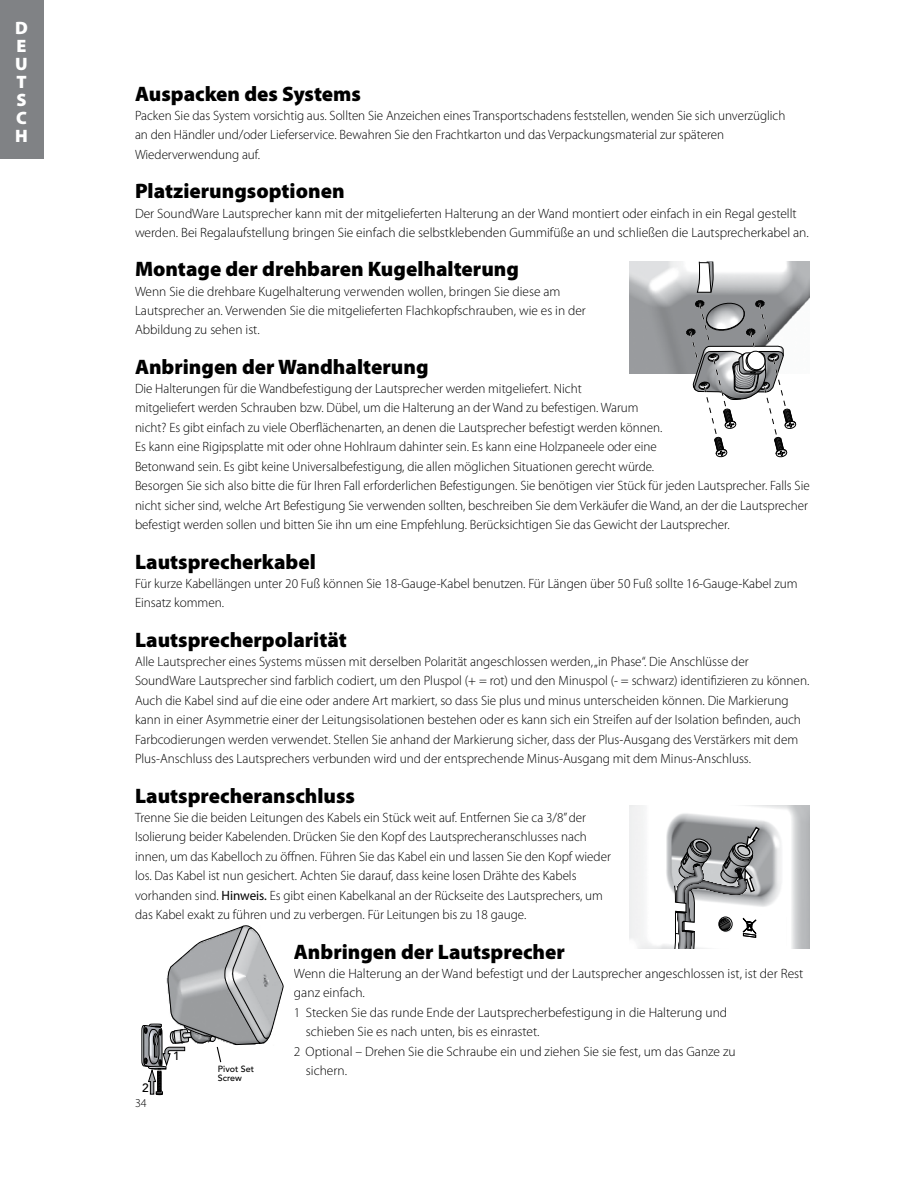
<style>
.page{position:relative;width:918px;height:1188px;background:#fff}
.page>*{position:absolute;margin:0;border:0;box-sizing:border-box;transform-origin:0 0}
.t1{font:900 21px "Myriad Pro";color:#000}
.t2{font:900 18px/18px "Myriad Pro";color:#fff;text-align:justify}
.t3{font:300 13.5px/19.5px "Myriad Pro";color:#000}
.t4{font:300 12px "Myriad Pro";color:#000}
.t5{font:500 12px "Avenir";color:#000}
.t6{font:500 8.85px/8.9px "Avenir";color:#000}
.s1{font-weight:400}
</style>
<div class="page">
<div style="left:0;top:0;width:44px;height:159px;background:#808285"></div>
<img style="left:630px;top:262px;width:180px;height:111px">
<svg style="left:697px;top:261px;width:17px;height:32px"></svg>
<svg style="left:686px;top:300px;width:110px;height:158px"></svg>
<img style="left:630px;top:806px;width:180px;height:142px">
<svg style="left:665px;top:826px;width:121px;height:122px"></svg>
<svg style="left:141px;top:925px;width:143px;height:171px"></svg>
<h2 class="t2" style="left:15px;top:19px;width:14px">D E U T S C H</h2>
<h1 class="t1" style="left:135px;top:81px;width:228px">Auspacken des Systems</h1>
<p class="t3" style="left:135px;top:106px;width:652px">Packen Sie das System vorsichtig aus. Sollten Sie Anzeichen eines Transportschadens feststellen, wenden Sie sich unverzüglich an den Händler und/oder Lieferservice. Bewahren Sie den Frachtkarton und das Verpackungsmaterial zur späteren<br>Wiederverwendung auf.</p>
<h1 class="t1" style="left:135px;top:179px;width:211px">Platzierungsoptionen</h1>
<p class="t3" style="left:135px;top:203px;width:675px">Der SoundWare Lautsprecher kann mit der mitgelieferten Halterung an der Wand montiert oder einfach in ein Regal gestellt werden. Bei Regalaufstellung bringen Sie einfach die selbstklebenden Gummifüße an und schließen die Lautsprecherkabel an.</p>
<h1 class="t1" style="left:135px;top:257px;width:386px">Montage der drehbaren Kugelhalterung</h1>
<p class="t3" style="left:135px;top:281px;width:452px">Wenn Sie die drehbare Kugelhalterung verwenden wollen, bringen Sie diese am<br>Lautsprecher an. Verwenden Sie die mitgelieferten Flachkopfschrauben, wie es in der<br>Abbildung zu sehen ist.</p>
<h1 class="t1" style="left:135px;top:354px;width:295px">Anbringen der Wandhalterung</h1>
<p class="t3" style="left:135px;top:379px;width:676px">Die Halterungen für die Wandbefestigung der Lautsprecher werden mitgeliefert. Nicht<br>mitgeliefert werden Schrauben bzw. Dübel, um die Halterung an der Wand zu befestigen. Warum<br>nicht? Es gibt einfach zu viele Oberflächenarten, an denen die Lautsprecher befestigt werden können.<br>Es kann eine Rigipsplatte mit oder ohne Hohlraum dahinter sein. Es kann eine Holzpaneele oder eine<br>Betonwand sein. Es gibt keine Universalbefestigung, die allen möglichen Situationen gerecht würde.<br>Besorgen Sie sich also bitte die für Ihren Fall erforderlichen Befestigungen. Sie benötigen vier Stück für jeden Lautsprecher. Falls Sie nicht sicher sind, welche Art Befestigung Sie verwenden sollten, beschreiben Sie dem Verkäufer die Wand, an der die Lautsprecher befestigt werden sollen und bitten Sie ihn um eine Empfehlung. Berücksichtigen Sie das Gewicht der Lautsprecher.</p>
<h1 class="t1" style="left:135px;top:549px;width:182px">Lautsprecherkabel</h1>
<p class="t3" style="left:135px;top:574px;width:664px">Für kurze Kabellängen unter 20 Fuß können Sie 18-Gauge-Kabel benutzen. Für Längen über 50 Fuß sollte 16-Gauge-Kabel zum<br>Einsatz kommen.</p>
<h1 class="t1" style="left:135px;top:627px;width:213px">Lautsprecherpolarität</h1>
<p class="t3" style="left:135px;top:652px;width:676px">Alle Lautsprecher eines Systems müssen mit derselben Polarität angeschlossen werden, „in Phase“. Die Anschlüsse der SoundWare Lautsprecher sind farblich codiert, um den Pluspol (+ = rot) und den Minuspol (- = schwarz) identifizieren zu können.<br>Auch die Kabel sind auf die eine oder andere Art markiert, so dass Sie plus und minus unterscheiden können. Die Markierung kann in einer Asymmetrie einer der Leitungsisolationen bestehen oder es kann sich ein Streifen auf der Isolation befinden, auch Farbcodierungen werden verwendet. Stellen Sie anhand der Markierung sicher, dass der Plus-Ausgang des Verstärkers mit dem Plus-Anschluss des Lautsprechers verbunden wird und der entsprechende Minus-Ausgang mit dem Minus-Anschluss.</p>
<h1 class="t1" style="left:135px;top:783px;width:222px">Lautsprecheranschluss</h1>
<p class="t3" style="left:135px;top:808px;width:477px">Trenne Sie die beiden Leitungen des Kabels ein Stück weit auf. Entfernen Sie ca 3/8” der Isolierung beider Kabelenden. Drücken Sie den Kopf des Lautsprecheranschlusses nach innen, um das Kabelloch zu öffnen. Führen Sie das Kabel ein und lassen Sie den Kopf wieder los. Das Kabel ist nun gesichert. Achten Sie darauf, dass keine losen Drähte des Kabels vorhanden sind. <span class="s1">Hinweis.</span> Es gibt einen Kabelkanal an der Rückseite des Lautsprechers, um das Kabel exakt zu führen und zu verbergen. Für Leitungen bis zu 18 gauge.</p>
<h1 class="t1" style="left:294px;top:939px;width:272px">Anbringen der Lautsprecher</h1>
<p class="t3" style="left:294px;top:964px;width:511px">Wenn die Halterung an der Wand befestigt und der Lautsprecher angeschlossen ist, ist der Rest</p>
<p class="t3" style="left:294px;top:983px;width:72px">ganz einfach.</p>
<p class="t3" style="left:294px;top:1003px;width:435px">1 Stecken Sie das runde Ende der Lautsprecherbefestigung in die Halterung und</p>
<p class="t3" style="left:306px;top:1022px;width:235px">schieben Sie es nach unten, bis es einrastet.</p>
<p class="t3" style="left:294px;top:1042px;width:443px">2 Optional – Drehen Sie die Schraube ein und ziehen Sie sie fest, um das Ganze zu</p>
<p class="t3" style="left:306px;top:1061px;width:43px">sichern.</p>
<p class="t5" style="left:173px;top:1049px;width:8px">1</p>
<p class="t6" style="left:218px;top:1065px;width:38px">Pivot Set<br>Screw</p>
<p class="t5" style="left:142px;top:1081px;width:8px">2</p>
<p class="t4" style="left:135px;top:1096px;width:13px">34</p>
</div>
